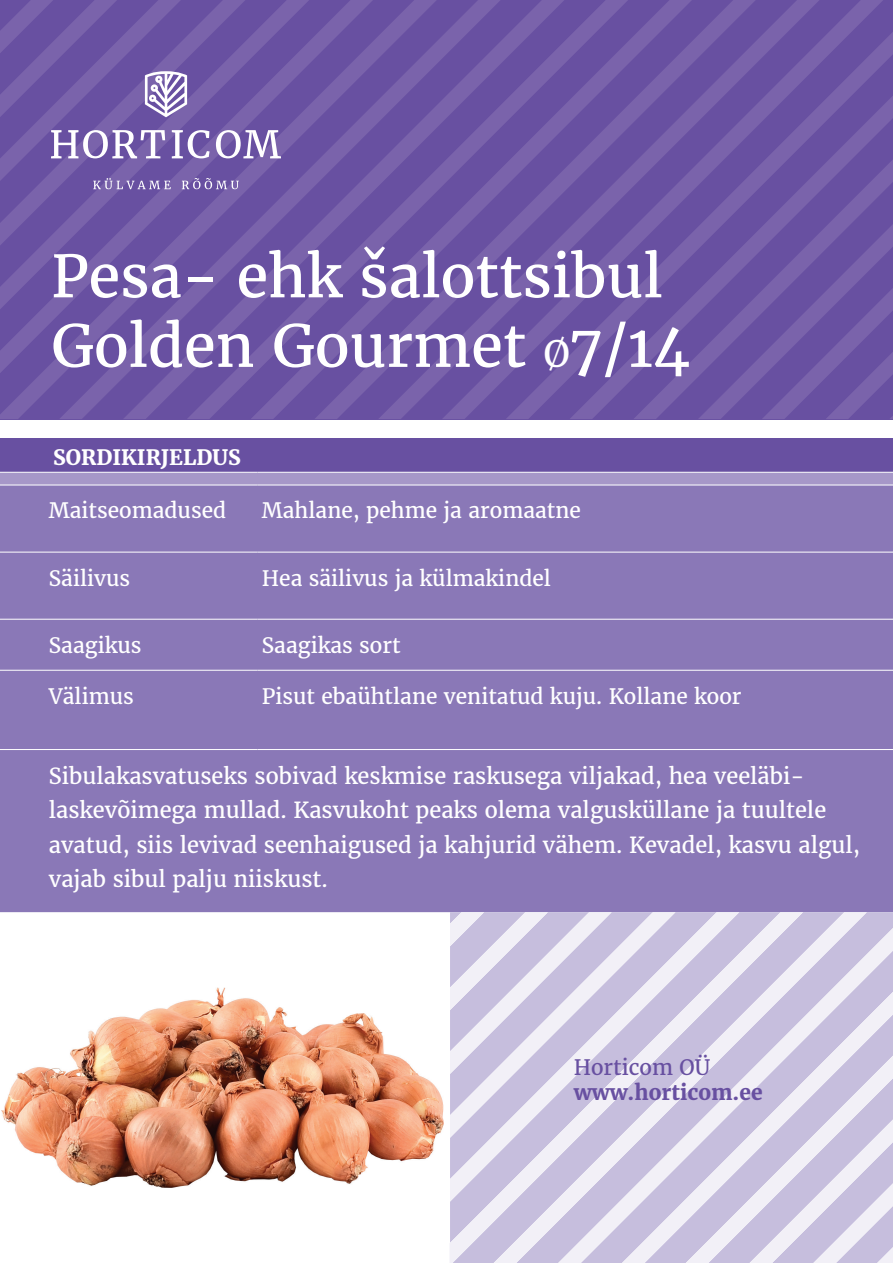
<style>
.page{position:relative;width:893px;height:1263px;background:#fff}
.page>*{position:absolute;margin:0;border:0;box-sizing:border-box;transform-origin:0 0}
.t1{font:57.9px/69.6px "Merriweather";color:#fff}
.t2{font:21.9px/34.3px "Merriweather";color:#fff}
.t3{font:21px "Merriweather";color:#fff}
.t4{font:700 21px "Merriweather";color:#6850a1}
.t5{font:700 21px "Merriweather";color:#fff}
.t6{font:21px "Merriweather";color:#6850a1}
.s1{font-size:36px}
</style>
<div class="page">
<svg style="left:0;top:0;width:893px;height:419px;background:#6e56a4"></svg>
<img style="left:2px;top:987px;width:442px;height:201px">
<svg style="left:93px;top:178px;width:78px;height:11px"></svg>
<svg style="left:182px;top:178px;width:57px;height:11px"></svg>
<svg style="left:51px;top:130px;width:114px;height:28px"></svg>
<svg style="left:172px;top:130px;width:38px;height:28px"></svg>
<svg style="left:216px;top:130px;width:65px;height:28px"></svg>
<svg style="left:145px;top:71px;width:42px;height:46px"></svg>
<div style="left:0;top:438px;width:893px;height:34px;background:#6850a1"></div>
<svg style="left:0;top:473px;width:893px;height:12px;background:#a99bca"></svg>
<div style="left:0;top:486px;width:893px;height:426px;background:#8a78b7"></div>
<hr style="left:0;top:552px;width:258px;height:1px;background:#fff">
<hr style="left:258px;top:552px;width:635px;height:1px;background:#fff">
<hr style="left:0;top:619px;width:258px;height:1px;background:#fff">
<hr style="left:258px;top:619px;width:635px;height:1px;background:#fff">
<hr style="left:0;top:670px;width:258px;height:1px;background:#fff">
<hr style="left:258px;top:670px;width:635px;height:1px;background:#fff">
<hr style="left:0;top:749px;width:258px;height:1px;background:#fff">
<hr style="left:258px;top:749px;width:635px;height:1px;background:#fff">
<svg style="left:803px;top:912px;width:90px;height:80px;fill:#c6bedd"></svg>
<svg style="left:450px;top:912px;width:353px;height:351px;fill:#c6bedd"></svg>
<svg style="left:450px;top:912px;width:289px;height:289px;fill:#c6bedd"></svg>
<svg style="left:450px;top:912px;width:225px;height:226px;fill:#c6bedd"></svg>
<svg style="left:450px;top:912px;width:162px;height:162px"></svg>
<svg style="left:622px;top:992px;width:271px;height:271px;fill:#c6bedd"></svg>
<h1 class="t1" style="left:51px;top:242px;width:641px">Pesa- ehk šalottsibul<br>Golden Gourmet <span class="s1">Ø</span>7/14</h1>
<p class="t5" style="left:53px;top:445px;width:189px">SORDIKIRJELDUS</p>
<p class="t3" style="left:49px;top:498px;width:179px">Maitseomadused</p>
<p class="t3" style="left:262px;top:498px;width:321px">Mahlane, pehme ja aromaatne</p>
<p class="t3" style="left:49px;top:565px;width:83px">Säilivus</p>
<p class="t3" style="left:262px;top:565px;width:291px">Hea säilivus ja külmakindel</p>
<p class="t3" style="left:49px;top:632px;width:94px">Saagikus</p>
<p class="t3" style="left:262px;top:632px;width:140px">Saagikas sort</p>
<p class="t3" style="left:49px;top:683px;width:87px">Välimus</p>
<p class="t3" style="left:262px;top:683px;width:481px">Pisut ebaühtlane venitatud kuju. Kollane koor</p>
<p class="t2" style="left:49px;top:759px;width:813px">Sibulakasvatuseks sobivad keskmise raskusega viljakad, hea veeläbi&shy;laskevõimega mullad. Kasvukoht peaks olema valgusküllane ja tuultele avatud, siis levivad seenhaigused ja kahjurid vähem. Kevadel, kasvu algul, vajab sibul palju niiskust.</p>
<p class="t6" style="left:574px;top:1055px;width:138px">Horticom OÜ</p>
<p class="t4" style="left:574px;top:1080px;width:190px">www.horticom.ee</p>
</div>
